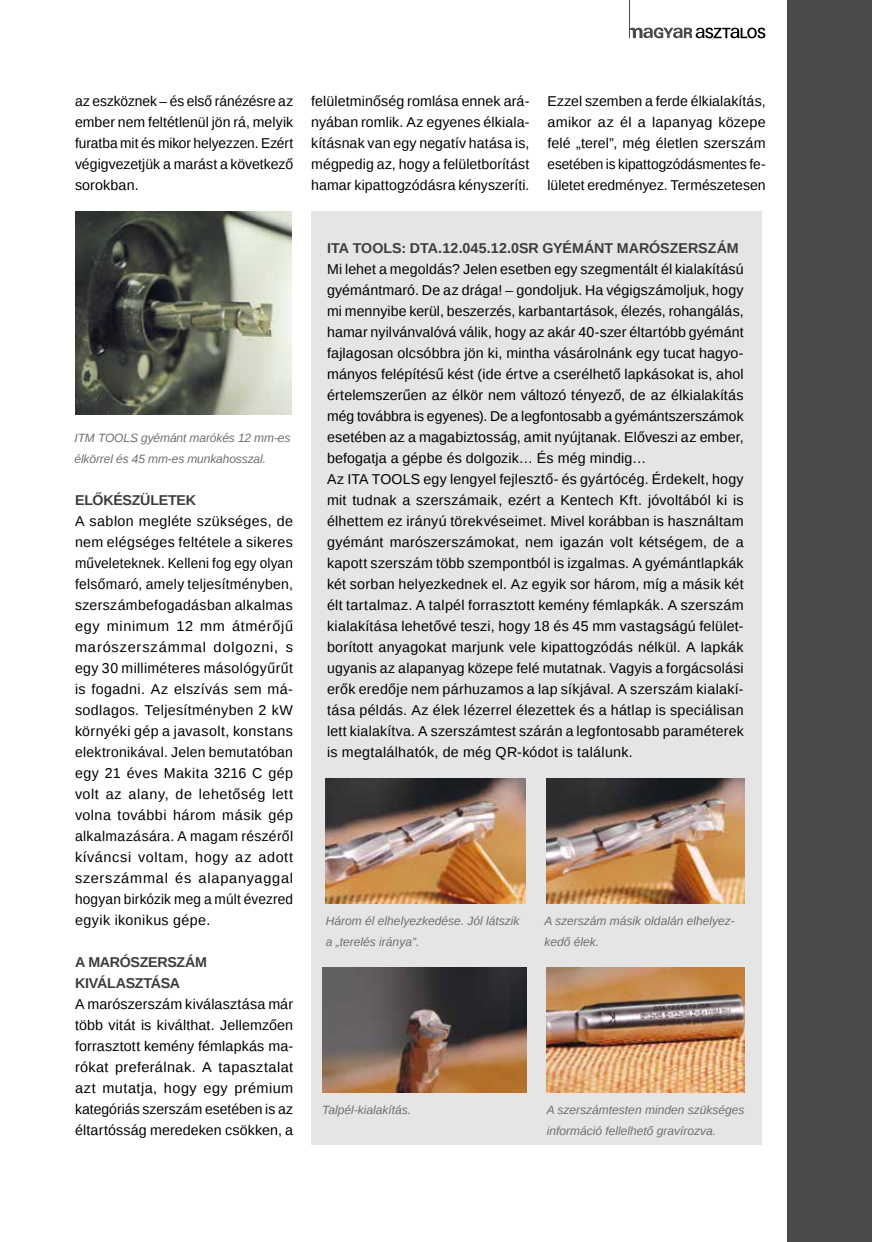
<style>
.page{position:relative;width:872px;height:1242px;background:#fff}
.page>*{position:absolute;margin:0;border:0;box-sizing:border-box;transform-origin:0 0}
.t1{font:14.25px/21px "Liberation Sans";letter-spacing:.015em;color:#000;text-align:justify}
.t2{font:700 14.25px/21px "Liberation Sans";letter-spacing:-.015em;color:#3c3c3b}
.t3{font:italic 12px/21px "Liberation Sans";color:#706f6f}
</style>
<div class="page">
<div style="left:787px;top:0;width:85px;height:1242px;background:#4a4a49"></div>
<svg style="left:630px;top:27px;width:135px;height:11px"></svg>
<hr style="left:629px;top:0;width:1px;height:38px;background:#4a4a49">
<div style="left:311px;top:211px;width:450px;height:933px;background:#e5e5e5"></div>
<img style="left:75px;top:212px;width:216px;height:203px">
<img style="left:326px;top:778px;width:199px;height:125px">
<img style="left:547px;top:778px;width:197px;height:125px">
<img style="left:322px;top:967px;width:204px;height:126px">
<img style="left:547px;top:967px;width:197px;height:126px">
<p class="t1" style="left:75px;top:91px;width:220px">az eszköznek – és első ránézésre az ember nem feltétlenül jön rá, melyik furatba mit és mikor helyezzen. Ezért végigvezetjük a marást a következő sorokban.</p>
<p class="t1" style="left:311px;top:91px;width:220px">felületminőség romlása ennek ará&shy;nyában romlik. Az egyenes élkiala&shy;kításnak van egy negatív hatása is, mégpedig az, hogy a felületborítást hamar kipattogzódásra kényszeríti.</p>
<p class="t1" style="left:547px;top:91px;width:220px">Ezzel szemben a ferde élkialakítás, amikor az él a lapanyag közepe felé „terel”, még életlen szerszám esetében is kipattogzódásmentes fe&shy;lületet eredményez. Természetesen</p>
<p class="t3" style="left:75px;top:427px;width:217px">ITM TOOLS gyémánt marókés 12 mm-es élkörrel és 45 mm-es munkahosszal.</p>
<p class="t2" style="left:75px;top:489px;width:123px">ELŐKÉSZÜLETEK</p>
<p class="t1" style="left:75px;top:511px;width:220px">A sablon megléte szükséges, de nem elégséges feltétele a sikeres műveleteknek. Kelleni fog egy olyan felsőmaró, amely teljesítményben, szerszámbefogadásban alkalmas egy minimum 12 mm átmérőjű marószerszámmal dolgozni, s egy 30 milliméteres másológyűrűt is fogadni. Az elszívás sem má&shy;sodlagos. Teljesítményben 2 kW környéki gép a javasolt, konstans elektronikával. Jelen bemutatóban egy 21 éves Makita 3216 C gép volt az alany, de lehetőség lett volna további három másik gép alkalmazására. A magam részéről kíváncsi voltam, hogy az adott szerszámmal és alapanyaggal hogyan birkózik meg a múlt évezred egyik ikonikus gépe.</p>
<p class="t2" style="left:75px;top:951px;width:134px">A MARÓSZERSZÁM<br>KIVÁLASZTÁSA</p>
<p class="t1" style="left:75px;top:994px;width:220px">A marószerszám kiválasztása már több vitát is kiválthat. Jellemzően forrasztott kemény fémlapkás ma&shy;rókat preferálnak. A tapasztalat azt mutatja, hogy egy prémium kategóriás szerszám esetében is az éltartósság meredeken csökken, a</p>
<p class="t2" style="left:327px;top:237px;width:413px">ITA TOOLS: DTA.12.045.12.0SR GYÉMÁNT MARÓSZERSZÁM</p>
<p class="t1" style="left:327px;top:259px;width:418px;text-align:left">Mi lehet a megoldás? Jelen esetben egy szegmentált él kialakítású gyémántmaró. De az drága! – gondoljuk. Ha végigszámoljuk, hogy mi mennyibe kerül, beszerzés, karbantartások, élezés, rohangálás, hamar nyilvánvalóvá válik, hogy az akár 40-szer éltartóbb gyémánt fajlagosan olcsóbbra jön ki, mintha vásárolnánk egy tucat hagyo&shy;mányos felépítésű kést (ide értve a cserélhető lapkásokat is, ahol értelemszerűen az élkör nem változó tényező, de az élkialakítás még továbbra is egyenes). De a legfontosabb a gyémántszerszámok esetében az a magabiztosság, amit nyújtanak. Előveszi az ember, befogatja a gépbe és dolgozik… És még mindig…<br>Az ITA TOOLS egy lengyel fejlesztő- és gyártócég. Érdekelt, hogy mit tudnak a szerszámaik, ezért a Kentech Kft. jóvoltából ki is élhettem ez irányú törekvéseimet. Mivel korábban is használtam gyémánt marószerszámokat, nem igazán volt kétségem, de a kapott szerszám több szempontból is izgalmas. A gyémántlapkák két sorban helyezkednek el. Az egyik sor három, míg a másik két élt tartalmaz. A talpél forrasztott kemény fémlapkák. A szerszám kialakítása lehetővé teszi, hogy 18 és 45 mm vastagságú felület&shy;borított anyagokat marjunk vele kipattogzódás nélkül. A lapkák ugyanis az alapanyag közepe felé mutatnak. Vagyis a forgácsolási erők eredője nem párhuzamos a lap síkjával. A szerszám kialakí&shy;tása példás. Az élek lézerrel élezettek és a hátlap is speciálisan lett kialakítva. A szerszámtest szárán a legfontosabb paraméterek is megtalálhatók, de még QR-kódot is találunk.</p>
<p class="t3" style="left:326px;top:910px;width:195px">Három él elhelyezkedése. Jól látszik a „terelés iránya”.</p>
<p class="t3" style="left:544px;top:910px;width:192px">A szerszám másik oldalán elhelyez&shy;kedő élek.</p>
<p class="t3" style="left:322px;top:1099px;width:90px">Talpél-kialakítás.</p>
<p class="t3" style="left:547px;top:1099px;width:199px">A szerszámtesten minden szükséges információ fellelhető gravírozva.</p>
</div>
